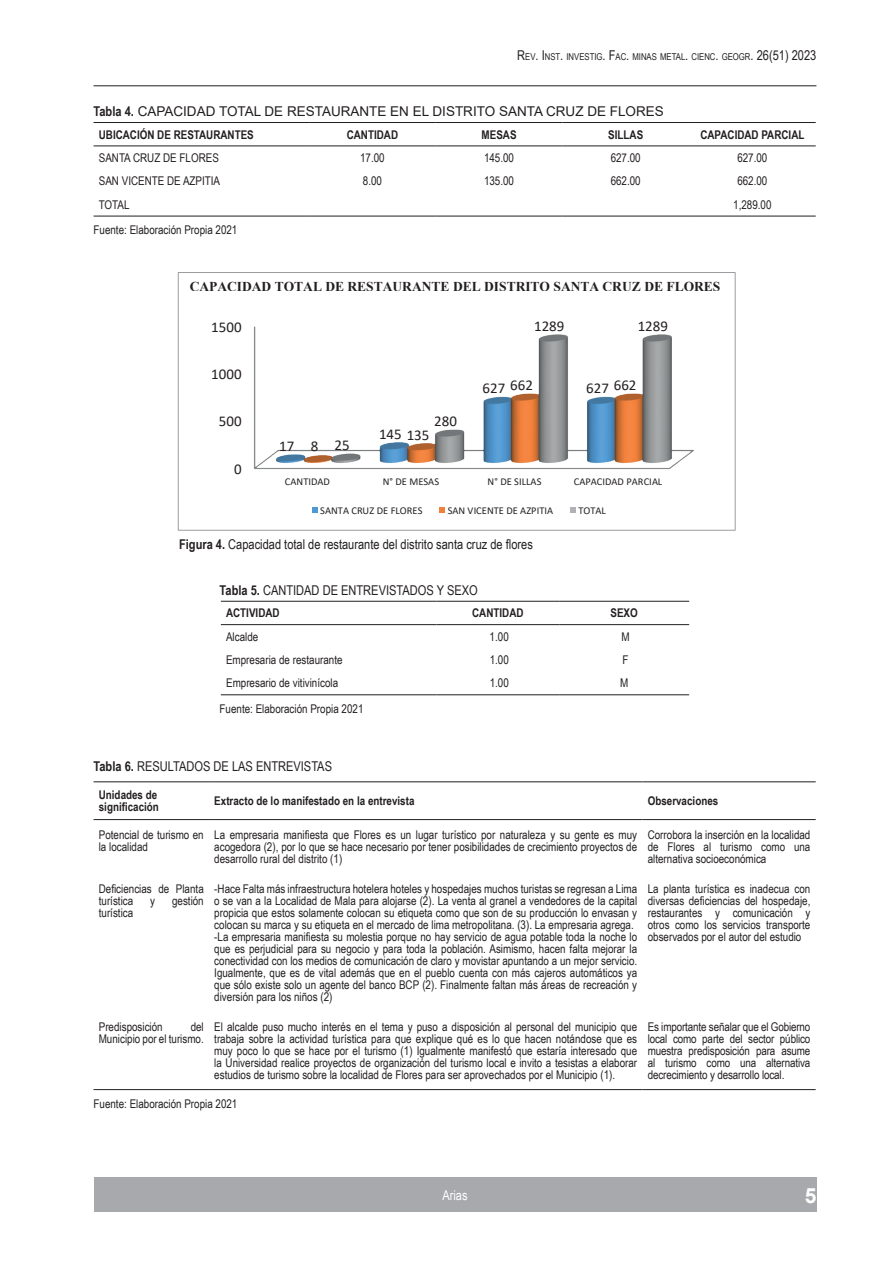
<style>
.page{position:relative;width:893px;height:1263px;background:#fff}
.page>*{position:absolute;margin:0;border:0;box-sizing:border-box;transform-origin:0 0}
.t1{font:700 21px "Arial";color:#fff}
.t2{font:15px "Calibri";color:#231f20}
.t3{font:13.5px "Arial Narrow";color:#231f20}
.t4{font:13.5px "Arial";color:#231f20}
.t5{font:700 13.5px "Times New Roman";color:#231f20}
.t6{font:13.5px "Arial Narrow";color:#fff}
.t7{font:12px/12px "Arial Narrow";color:#231f20;text-align:justify}
.t8{font:700 12px/12px "Arial Narrow";color:#231f20}
.t9{font:10.5px "Calibri";letter-spacing:.005em;color:#231f20}
.t10{font:9.45px "Arial Narrow";color:#231f20}
.s1{font-size:13.5px}
.s2{font-family:"Arial Narrow";font-weight:700}
.s3{font-weight:700}
</style>
<div class="page">
<div style="left:94px;top:1178px;width:722px;height:34px;background:#a8a9ad"></div>
<hr style="left:94px;top:85px;width:722px;height:1px;background:#231f20">
<hr style="left:94px;top:122px;width:215px;height:1px;background:#231f20">
<hr style="left:309px;top:122px;width:127px;height:1px;background:#231f20">
<hr style="left:436px;top:122px;width:126px;height:1px;background:#231f20">
<hr style="left:562px;top:122px;width:127px;height:1px;background:#231f20">
<hr style="left:689px;top:122px;width:127px;height:1px;background:#231f20">
<hr style="left:94px;top:146px;width:215px;height:1px;background:#231f20">
<hr style="left:309px;top:146px;width:127px;height:1px;background:#231f20">
<hr style="left:436px;top:146px;width:126px;height:1px;background:#231f20">
<hr style="left:562px;top:146px;width:127px;height:1px;background:#231f20">
<hr style="left:689px;top:146px;width:127px;height:1px;background:#231f20">
<hr style="left:94px;top:216px;width:215px;height:1px;background:#231f20">
<hr style="left:309px;top:216px;width:127px;height:1px;background:#231f20">
<hr style="left:436px;top:216px;width:126px;height:1px;background:#231f20">
<hr style="left:562px;top:216px;width:127px;height:1px;background:#231f20">
<hr style="left:689px;top:216px;width:127px;height:1px;background:#231f20">
<img style="left:254px;top:326px;width:440px;height:144px">
<svg style="left:312px;top:507px;width:6px;height:6px"></svg>
<svg style="left:439px;top:507px;width:6px;height:6px"></svg>
<svg style="left:570px;top:507px;width:6px;height:6px"></svg>
<div style="left:178px;top:272px;width:557px;height:259px;border:1px solid #9b9ca0"></div>
<hr style="left:221px;top:601px;width:216px;height:1px;background:#231f20">
<hr style="left:437px;top:601px;width:122px;height:1px;background:#231f20">
<hr style="left:559px;top:601px;width:130px;height:1px;background:#231f20">
<hr style="left:221px;top:624px;width:216px;height:1px;background:#231f20">
<hr style="left:437px;top:624px;width:122px;height:1px;background:#231f20">
<hr style="left:559px;top:624px;width:130px;height:1px;background:#231f20">
<hr style="left:221px;top:694px;width:216px;height:1px;background:#231f20">
<hr style="left:437px;top:694px;width:122px;height:1px;background:#231f20">
<hr style="left:559px;top:694px;width:130px;height:1px;background:#231f20">
<hr style="left:94px;top:781px;width:115px;height:1px;background:#231f20">
<hr style="left:209px;top:781px;width:433px;height:1px;background:#231f20">
<hr style="left:642px;top:781px;width:174px;height:1px;background:#231f20">
<hr style="left:94px;top:819px;width:115px;height:1px;background:#231f20">
<hr style="left:209px;top:819px;width:433px;height:1px;background:#231f20">
<hr style="left:642px;top:819px;width:174px;height:1px;background:#231f20">
<hr style="left:94px;top:1089px;width:115px;height:1px;background:#231f20">
<hr style="left:209px;top:1089px;width:433px;height:1px;background:#231f20">
<hr style="left:642px;top:1089px;width:174px;height:1px;background:#231f20">
<p class="t10" style="left:517px;top:50px;width:301px"><span class="s1">R</span>EV<span class="s1">. I</span>NST<span class="s1">.</span> INVESTIG<span class="s1">. F</span>AC<span class="s1">.</span> MINAS METAL<span class="s1">.</span> CIENC<span class="s1">.</span> GEOGR<span class="s1">. 26(51) 2023</span></p>
<p class="t4" style="left:94px;top:102px;width:572px"><span class="s2">Tabla 4.</span> CAPACIDAD TOTAL DE RESTAURANTE EN EL DISTRITO SANTA CRUZ DE FLORES</p>
<p class="t8" style="left:99px;top:128px;width:157px">UBICACIÓN DE RESTAURANTES</p>
<p class="t8" style="left:347px;top:128px;width:53px">CANTIDAD</p>
<p class="t8" style="left:482px;top:128px;width:36px">MESAS</p>
<p class="t8" style="left:608px;top:128px;width:36px">SILLAS</p>
<p class="t8" style="left:700px;top:128px;width:106px">CAPACIDAD PARCIAL</p>
<p class="t7" style="left:99px;top:151px;width:122px">SANTA CRUZ DE FLORES</p>
<p class="t7" style="left:360px;top:151px;width:26px">17.00</p>
<p class="t7" style="left:484px;top:151px;width:32px">145.00</p>
<p class="t7" style="left:611px;top:151px;width:32px">627.00</p>
<p class="t7" style="left:737px;top:151px;width:32px">627.00</p>
<p class="t7" style="left:99px;top:175px;width:123px">SAN VICENTE DE AZPITIA</p>
<p class="t7" style="left:363px;top:175px;width:21px">8.00</p>
<p class="t7" style="left:484px;top:175px;width:32px">135.00</p>
<p class="t7" style="left:611px;top:175px;width:32px">662.00</p>
<p class="t7" style="left:737px;top:175px;width:32px">662.00</p>
<p class="t7" style="left:99px;top:198px;width:32px">TOTAL</p>
<p class="t7" style="left:733px;top:198px;width:40px">1,289.00</p>
<p class="t7" style="left:94px;top:223px;width:145px">Fuente: Elaboración Propia 2021</p>
<p class="t5" style="left:190px;top:276px;width:532px">CAPACIDAD TOTAL DE RESTAURANTE DEL DISTRITO SANTA CRUZ DE FLORES</p>
<p class="t2" style="left:211px;top:317px;width:32px">1500</p>
<p class="t2" style="left:211px;top:364px;width:32px">1000</p>
<p class="t2" style="left:219px;top:411px;width:24px">500</p>
<p class="t2" style="left:234px;top:458px;width:9px">0</p>
<p class="t2" style="left:534px;top:315px;width:32px">1289</p>
<p class="t2" style="left:638px;top:315px;width:32px">1289</p>
<p class="t2" style="left:279px;top:435px;width:17px">17</p>
<p class="t2" style="left:311px;top:436px;width:9px">8</p>
<p class="t2" style="left:334px;top:434px;width:17px">25</p>
<p class="t2" style="left:434px;top:410px;width:24px">280</p>
<p class="t2" style="left:379px;top:424px;width:52px">145 135</p>
<p class="t2" style="left:510px;top:374px;width:24px">662</p>
<p class="t2" style="left:614px;top:374px;width:24px">662</p>
<p class="t2" style="left:483px;top:378px;width:24px">627</p>
<p class="t2" style="left:586px;top:378px;width:24px">627</p>
<p class="t9" style="left:285px;top:474px;width:47px">CANTIDAD</p>
<p class="t9" style="left:383px;top:474px;width:58px">N° DE MESAS</p>
<p class="t9" style="left:488px;top:474px;width:55px">N° DE SILLAS</p>
<p class="t9" style="left:574px;top:474px;width:90px">CAPACIDAD PARCIAL</p>
<p class="t9" style="left:320px;top:503px;width:104px">SANTA CRUZ DE FLORES</p>
<p class="t9" style="left:448px;top:503px;width:107px">SAN VICENTE DE AZPITIA</p>
<p class="t9" style="left:578px;top:503px;width:29px">TOTAL</p>
<p class="t3" style="left:179px;top:534px;width:355px"><span class="s3">Figura 4.</span> Capacidad total de restaurante del distrito santa cruz de flores</p>
<p class="t3" style="left:220px;top:580px;width:260px"><span class="s3">Tabla 5.</span> CANTIDAD DE ENTREVISTADOS Y SEXO</p>
<p class="t8" style="left:226px;top:606px;width:55px">ACTIVIDAD</p>
<p class="t8" style="left:472px;top:606px;width:53px">CANTIDAD</p>
<p class="t8" style="left:610px;top:606px;width:29px">SEXO</p>
<p class="t7" style="left:226px;top:630px;width:34px">Alcalde</p>
<p class="t7" style="left:490px;top:630px;width:21px">1.00</p>
<p class="t7" style="left:621px;top:630px;width:10px">M</p>
<p class="t7" style="left:226px;top:653px;width:118px">Empresaria de restaurante</p>
<p class="t7" style="left:490px;top:653px;width:21px">1.00</p>
<p class="t7" style="left:623px;top:653px;width:8px">F</p>
<p class="t7" style="left:226px;top:677px;width:114px">Empresario de vitivinícola</p>
<p class="t7" style="left:490px;top:677px;width:21px">1.00</p>
<p class="t7" style="left:620px;top:677px;width:10px">M</p>
<p class="t7" style="left:220px;top:702px;width:145px">Fuente: Elaboración Propia 2021</p>
<p class="t3" style="left:94px;top:756px;width:240px"><span class="s3">Tabla 6.</span> RESULTADOS DE LAS ENTREVISTAS</p>
<p class="t8" style="left:99px;top:788px;width:62px">Unidades de significación</p>
<p class="t8" style="left:214px;top:794px;width:202px">Extracto de lo manifestado en la entrevista</p>
<p class="t8" style="left:648px;top:794px;width:72px">Observaciones</p>
<p class="t7" style="left:99px;top:828px;width:106px">Potencial de turismo en la localidad</p>
<p class="t7" style="left:214px;top:828px;width:424px">La empresaria manifiesta que Flores es un lugar turístico por naturaleza y su gente es muy acogedora (2), por lo que se hace necesario por tener posibilidades de crecimiento proyectos de desarrollo rural del distrito (1)</p>
<p class="t7" style="left:648px;top:828px;width:164px">Corrobora la inserción en la localidad de Flores al turismo como una alternativa socioeconómica</p>
<p class="t7" style="left:99px;top:882px;width:106px">Deficiencias de Planta turística</p>
<p class="t7" style="left:214px;top:882px;width:424px;text-align:left">-Hace Falta más infraestructura hotelera hoteles y hospedajes muchos turistas se regresan a Lima o se van a la Localidad de Mala para alojarse (2). La venta al granel a vendedores de la capital propicia que estos solamente colocan su etiqueta como que son de su producción lo envasan y colocan su marca y su etiqueta en el mercado de lima metropolitana. (3). La empresaria agrega. -La empresaria manifiesta su molestia porque no hay servicio de agua potable toda la noche lo que es perjudicial para su negocio y para toda la población. Asimismo, hacen falta mejorar la conectividad con los medios de comunicación de claro y movistar apuntando a un mejor servicio.<br>Igualmente, que es de vital además que en el pueblo cuenta con más cajeros automáticos ya que sólo existe solo un agente del banco BCP (2). Finalmente faltan más áreas de recreación y diversión para los niños (2)</p>
<p class="t7" style="left:648px;top:882px;width:164px">La planta turística es inadecua con diversas deficiencias del hospedaje, restaurantes y comunicación y otros como los servicios transporte observados por el autor del estudio</p>
<p class="t7" style="left:150px;top:894px;width:6px">y</p>
<p class="t7" style="left:172px;top:894px;width:33px">gestión</p>
<p class="t7" style="left:99px;top:906px;width:36px">turística</p>
<p class="t7" style="left:99px;top:1020px;width:106px;text-align:right">del<br>Municipio por el turismo.</p>
<p class="t7" style="left:214px;top:1020px;width:424px">El alcalde puso mucho interés en el tema y puso a disposición al personal del municipio que trabaja sobre la actividad turística para que explique qué es lo que hacen notándose que es muy poco lo que se hace por el turismo (1) Igualmente manifestó que estaría interesado que la Universidad realice proyectos de organización del turismo local e invito a tesistas a elaborar estudios de turismo sobre la localidad de Flores para ser aprovechados por el Municipio (1).</p>
<p class="t7" style="left:648px;top:1020px;width:164px">Es importante señalar que el Gobierno local como parte del sector público muestra predisposición para asume al turismo como una alternativa decrecimiento y desarrollo local.</p>
<p class="t7" style="left:94px;top:1097px;width:145px">Fuente: Elaboración Propia 2021</p>
<p class="t7" style="left:99px;top:1020px;width:65px">Predisposición</p>
<p class="t6" style="left:442px;top:1185px;width:27px">Arias</p>
<h1 class="t1" style="left:805px;top:1180px;width:13px">5</h1>
</div>
